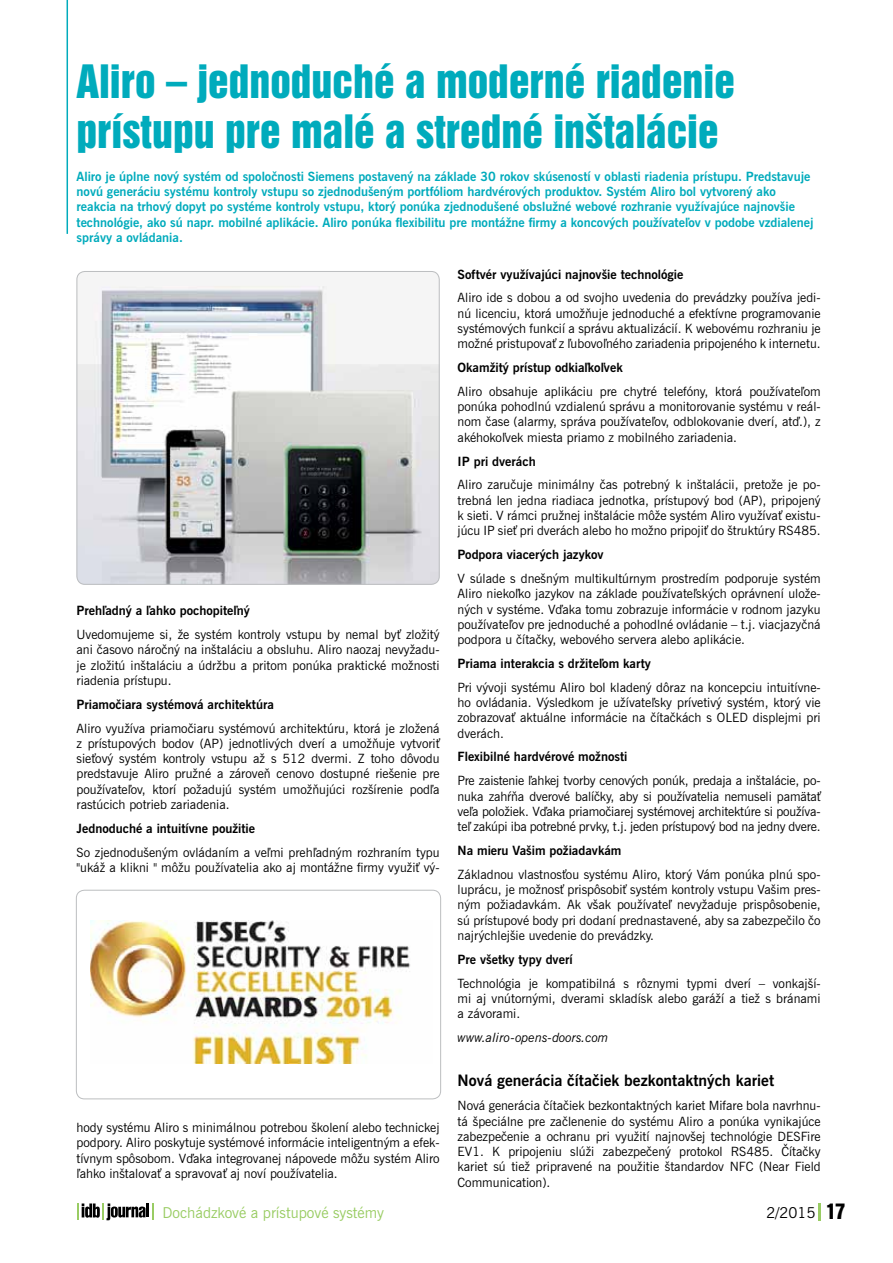
<style>
.page{position:relative;width:893px;height:1263px;background:#fff}
.page>*{position:absolute;margin:0;border:0;box-sizing:border-box;transform-origin:0 0}
.t1{font:42px/50.4px "Swiss 921 AT Regular A";color:#00abbc}
.t2{font:700 15.75px "News Gothic AT";color:#000}
.t3{font:15px "News Gothic AT";color:#99cc63}
.t4{font:15px "News Gothic AT";color:#000}
.t5{font:12.75px/15.3px "News Gothic AT";color:#000;text-align:justify}
.t6{font:700 12.75px/15.3px "News Gothic AT";color:#00abbc}
.t7{font:700 12.75px "News Gothic AT";color:#000}
.t8{font:italic 12.75px "News Gothic AT";color:#000}
.s1{font-family:"Swiss 921 AT Regular A";font-size:19.5px}
</style>
<div class="page">
<svg style="left:819px;top:1203px;width:2px;height:17px"></svg>
<svg style="left:152px;top:1203px;width:2px;height:17px"></svg>
<svg style="left:77px;top:1203px;width:68px;height:17px"></svg>
<hr style="left:146px;top:1203px;width:3px;height:14px;background:#000">
<hr style="left:67px;top:0;width:1px;height:234px;background:#00abbc">
<img style="left:77px;top:271px;width:361px;height:314px">
<div style="left:77px;top:271px;width:363px;height:314px;border:1px solid #bcbec0;border-radius:8px"></div>
<img style="left:91px;top:921px;width:319px;height:143px">
<div style="left:76px;top:890px;width:365px;height:209px;border:1px solid #bcbec0;border-radius:8px"></div>
<h1 class="t1" style="left:77px;top:56px;width:660px">Aliro – jednoduché a moderné riadenie prístupu pre malé a stredné inštalácie</h1>
<p class="t6" style="left:77px;top:168px;width:738px">Aliro je úplne nový systém od spoločnosti Siemens postavený na základe 30 rokov skúseností v oblasti riadenia prístupu. Predstavuje novú generáciu systému kontroly vstupu so zjednodušeným portfóliom hardvérových produktov. Systém Aliro bol vytvorený ako reakcia na trhový dopyt po systéme kontroly vstupu, ktorý ponúka zjednodušené obslužné webové rozhranie využívajúce najnovšie technológie, ako sú napr. mobilné aplikácie. Aliro ponúka flexibilitu pre montážne firmy a koncových používateľov v podobe vzdialenej správy a ovládania.</p>
<p class="t7" style="left:77px;top:603px;width:175px">Prehľadný a ľahko pochopiteľný</p>
<p class="t5" style="left:77px;top:627px;width:365px">Uvedomujeme si, že systém kontroly vstupu by nemal byť zložitý ani časovo náročný na inštaláciu a obsluhu. Aliro naozaj nevyžadu&shy;je zložitú inštaláciu a údržbu a pritom ponúka praktické možnosti riadenia prístupu.</p>
<p class="t7" style="left:77px;top:696px;width:199px">Priamočiara systémová architektúra</p>
<p class="t5" style="left:77px;top:720px;width:365px">Aliro využíva priamočiaru systémovú architektúru, ktorá je zložená z prístupových bodov (AP) jednotlivých dverí a umožňuje vytvoriť sieťový systém kontroly vstupu až s 512 dvermi. Z toho dôvodu predstavuje Aliro pružné a zároveň cenovo dostupné riešenie pre používateľov, ktorí požadujú systém umožňujúci rozšírenie podľa rastúcich potrieb zariadenia.</p>
<p class="t7" style="left:77px;top:820px;width:180px">Jednoduché a intuitívne použitie</p>
<p class="t5" style="left:77px;top:844px;width:365px">So zjednodušeným ovládaním a veľmi prehľadným rozhraním typu "ukáž a klikni " môžu používatelia ako aj montážne firmy využiť vý-</p>
<p class="t5" style="left:77px;top:1120px;width:365px">hody systému Aliro s minimálnou potrebou školení alebo technickej podpory. Aliro poskytuje systémové informácie inteligentným a efek&shy;tívnym spôsobom. Vďaka integrovanej nápovede môžu systém Aliro ľahko inštalovať a spravovať aj noví používatelia.</p>
<p class="t7" style="left:458px;top:266px;width:227px">Softvér využívajúci najnovšie technológie</p>
<p class="t5" style="left:458px;top:290px;width:365px">Aliro ide s dobou a od svojho uvedenia do prevádzky používa jedi&shy;nú licenciu, ktorá umožňuje jednoduché a efektívne programovanie systémových funkcií a správu aktualizácií. K webovému rozhraniu je možné pristupovať z ľubovoľného zariadenia pripojeného k internetu.</p>
<p class="t7" style="left:458px;top:360px;width:167px">Okamžitý prístup odkiaľkoľvek</p>
<p class="t5" style="left:458px;top:384px;width:365px">Aliro obsahuje aplikáciu pre chytré telefóny, ktorá používateľom ponúka pohodlnú vzdialenú správu a monitorovanie systému v reál&shy;nom čase (alarmy, správa používateľov, odblokovanie dverí, atď.), z akéhokoľvek miesta priamo z mobilného zariadenia.</p>
<p class="t7" style="left:458px;top:453px;width:80px">IP pri dverách</p>
<p class="t5" style="left:458px;top:477px;width:365px">Aliro zaručuje minimálny čas potrebný k inštalácii, pretože je po&shy;trebná len jedna riadiaca jednotka, prístupový bod (AP), pripojený k sieti. V rámci pružnej inštalácie môže systém Aliro využívať existu&shy;júcu IP sieť pri dverách alebo ho možno pripojiť do štruktúry RS485.</p>
<p class="t7" style="left:458px;top:547px;width:148px">Podpora viacerých jazykov</p>
<p class="t5" style="left:458px;top:571px;width:365px">V súlade s dnešným multikultúrnym prostredím podporuje systém Aliro niekoľko jazykov na základe používateľských oprávnení ulože&shy;ných v systéme. Vďaka tomu zobrazuje informácie v rodnom jazyku používateľov pre jednoduché a pohodlné ovládanie – t.j. viacjazyčná podpora u čítačky, webového servera alebo aplikácie.</p>
<p class="t7" style="left:458px;top:655px;width:195px">Priama interakcia s držiteľom karty</p>
<p class="t5" style="left:458px;top:679px;width:365px">Pri vývoji systému Aliro bol kladený dôraz na koncepciu intuitívne&shy;ho ovládania. Výsledkom je užívateľsky prívetivý systém, ktorý vie zobrazovať aktuálne informácie na čítačkách s OLED displejmi pri dverách.</p>
<p class="t7" style="left:458px;top:749px;width:171px">Flexibilné hardvérové možnosti</p>
<p class="t5" style="left:458px;top:773px;width:365px">Pre zaistenie ľahkej tvorby cenových ponúk, predaja a inštalácie, po&shy;nuka zahŕňa dverové balíčky, aby si používatelia nemuseli pamätať veľa položiek. Vďaka priamočiarej systémovej architektúre si používa&shy;teľ zakúpi iba potrebné prvky, t.j. jeden prístupový bod na jedny dvere.</p>
<p class="t7" style="left:458px;top:842px;width:165px">Na mieru Vašim požiadavkám</p>
<p class="t5" style="left:458px;top:866px;width:365px">Základnou vlastnosťou systému Aliro, ktorý Vám ponúka plnú spo&shy;luprácu, je možnosť prispôsobiť systém kontroly vstupu Vašim pres&shy;ným požiadavkám. Ak však používateľ nevyžaduje prispôsobenie, sú prístupové body pri dodaní prednastavené, aby sa zabezpečilo čo najrýchlejšie uvedenie do prevádzky.</p>
<p class="t7" style="left:458px;top:951px;width:117px">Pre všetky typy dverí</p>
<p class="t5" style="left:458px;top:975px;width:365px">Technológia je kompatibilná s rôznymi typmi dverí – vonkajší&shy;mi aj vnútornými, dverami skladísk alebo garáží a tiež s bránami a závorami.</p>
<p class="t8" style="left:458px;top:1030px;width:152px">www.aliro-opens-doors.com</p>
<p class="t2" style="left:458px;top:1071px;width:318px">Nová generácia čítačiek bezkontaktných kariet</p>
<p class="t5" style="left:458px;top:1098px;width:365px">Nová generácia čítačiek bezkontaktných kariet Mifare bola navrhnu&shy;tá špeciálne pre začlenenie do systému Aliro a ponúka vynikajúce zabezpečenie a ochranu pri využití najnovšej technológie DESFire EV1. K pripojeniu slúži zabezpečený protokol RS485. Čítačky kariet sú tiež pripravené na použitie štandardov NFC (Near Field Communication).</p>
<p class="t3" style="left:162px;top:1203px;width:223px">Dochádzkové a prístupové systémy</p>
<p class="t4" style="left:766px;top:1203px;width:80px">2/2015 <span class="s1">17</span></p>
</div>
